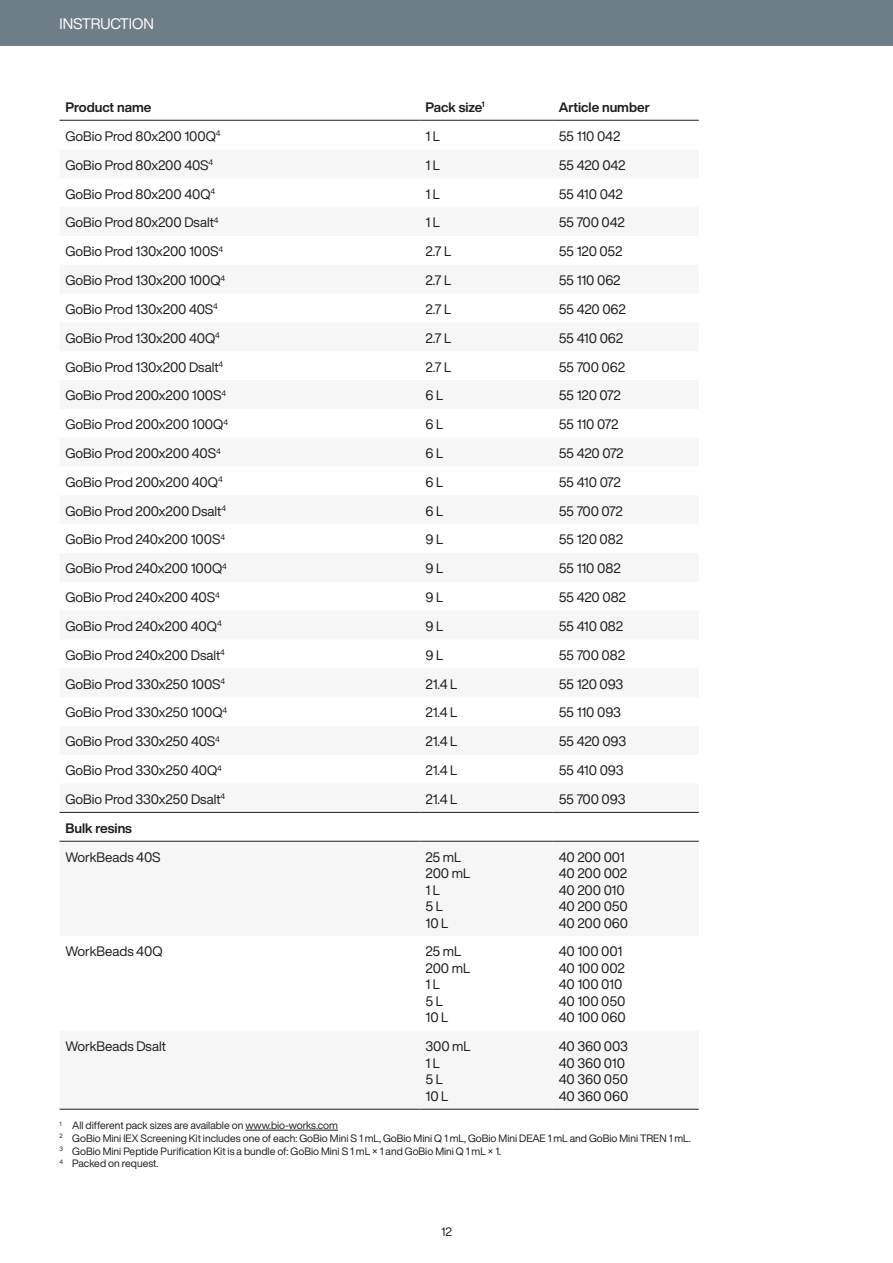
<style>
.page{position:relative;width:893px;height:1263px;background:#fff}
.page>*{position:absolute;margin:0;border:0;box-sizing:border-box;transform-origin:0 0}
.t1{font:15px "Helvetica Now Display";color:#fff}
.t2{font:13.5px/16.5px "Helvetica Now Display";letter-spacing:-.01em;color:#1d1d1d}
.t3{font:700 13.5px "Helvetica Now Display";color:#1d1d1d}
.t4{font:12px "Helvetica Now Display";color:#231f20}
.t5{font:10.5px/12.8px "Helvetica Now Display";color:#1d1d1d}
</style>
<div class="page">
<div style="left:0;top:0;width:893px;height:46px;background:#6e7e87"></div>
<hr style="left:245px;top:1130px;width:93px;height:1px;background:#1d1d1d">
<hr style="left:60px;top:812px;width:360px;height:1px;background:#231f20">
<hr style="left:420px;top:812px;width:133px;height:1px;background:#231f20">
<hr style="left:553px;top:812px;width:146px;height:1px;background:#231f20">
<hr style="left:60px;top:841px;width:360px;height:1px;background:#231f20">
<hr style="left:420px;top:841px;width:133px;height:1px;background:#231f20">
<hr style="left:553px;top:841px;width:146px;height:1px;background:#231f20">
<hr style="left:60px;top:1109px;width:360px;height:1px;background:#231f20">
<hr style="left:420px;top:1109px;width:133px;height:1px;background:#231f20">
<hr style="left:553px;top:1109px;width:146px;height:1px;background:#231f20">
<hr style="left:60px;top:120px;width:360px;height:1px;background:#231f20">
<hr style="left:420px;top:120px;width:133px;height:1px;background:#231f20">
<hr style="left:553px;top:120px;width:146px;height:1px;background:#231f20">
<p class="t1" style="left:60px;top:13px;width:96px">INSTRUCTION</p>
<p class="t3" style="left:66px;top:98px;width:88px">Product name</p>
<p class="t3" style="left:426px;top:98px;width:61px">Pack size<sup>1</sup></p>
<p class="t3" style="left:559px;top:98px;width:93px">Article number</p>
<p class="t2" style="left:66px;top:128px;width:156px">GoBio Prod 80x200 100Q<sup>4</sup></p>
<p class="t2" style="left:426px;top:128px;width:16px">1 L</p>
<p class="t2" style="left:559px;top:128px;width:63px">55 110 042</p>
<p class="t2" style="left:66px;top:157px;width:149px">GoBio Prod 80x200 40S<sup>4</sup></p>
<p class="t2" style="left:426px;top:157px;width:16px">1 L</p>
<p class="t2" style="left:559px;top:157px;width:68px">55 420 042</p>
<p class="t2" style="left:66px;top:185px;width:151px">GoBio Prod 80x200 40Q<sup>4</sup></p>
<p class="t2" style="left:426px;top:185px;width:16px">1 L</p>
<p class="t2" style="left:559px;top:185px;width:66px">55 410 042</p>
<p class="t2" style="left:66px;top:214px;width:154px">GoBio Prod 80x200 Dsalt<sup>4</sup></p>
<p class="t2" style="left:426px;top:214px;width:16px">1 L</p>
<p class="t2" style="left:559px;top:214px;width:68px">55 700 042</p>
<p class="t2" style="left:66px;top:243px;width:159px">GoBio Prod 130x200 100S<sup>4</sup></p>
<p class="t2" style="left:426px;top:243px;width:27px">2.7 L</p>
<p class="t2" style="left:559px;top:243px;width:65px">55 120 052</p>
<p class="t2" style="left:66px;top:272px;width:161px">GoBio Prod 130x200 100Q<sup>4</sup></p>
<p class="t2" style="left:426px;top:272px;width:27px">2.7 L</p>
<p class="t2" style="left:559px;top:272px;width:63px">55 110 062</p>
<p class="t2" style="left:66px;top:301px;width:154px">GoBio Prod 130x200 40S<sup>4</sup></p>
<p class="t2" style="left:426px;top:301px;width:27px">2.7 L</p>
<p class="t2" style="left:559px;top:301px;width:69px">55 420 062</p>
<p class="t2" style="left:66px;top:330px;width:156px">GoBio Prod 130x200 40Q<sup>4</sup></p>
<p class="t2" style="left:426px;top:330px;width:27px">2.7 L</p>
<p class="t2" style="left:559px;top:330px;width:66px">55 410 062</p>
<p class="t2" style="left:66px;top:358px;width:159px">GoBio Prod 130x200 Dsalt<sup>4</sup></p>
<p class="t2" style="left:426px;top:358px;width:27px">2.7 L</p>
<p class="t2" style="left:559px;top:358px;width:68px">55 700 062</p>
<p class="t2" style="left:66px;top:387px;width:162px">GoBio Prod 200x200 100S<sup>4</sup></p>
<p class="t2" style="left:426px;top:387px;width:19px">6 L</p>
<p class="t2" style="left:559px;top:387px;width:63px">55 120 072</p>
<p class="t2" style="left:66px;top:416px;width:164px">GoBio Prod 200x200 100Q<sup>4</sup></p>
<p class="t2" style="left:426px;top:416px;width:19px">6 L</p>
<p class="t2" style="left:559px;top:416px;width:61px">55 110 072</p>
<p class="t2" style="left:66px;top:445px;width:157px">GoBio Prod 200x200 40S<sup>4</sup></p>
<p class="t2" style="left:426px;top:445px;width:19px">6 L</p>
<p class="t2" style="left:559px;top:445px;width:66px">55 420 072</p>
<p class="t2" style="left:66px;top:474px;width:159px">GoBio Prod 200x200 40Q<sup>4</sup></p>
<p class="t2" style="left:426px;top:474px;width:19px">6 L</p>
<p class="t2" style="left:559px;top:474px;width:64px">55 410 072</p>
<p class="t2" style="left:66px;top:502px;width:162px">GoBio Prod 200x200 Dsalt<sup>4</sup></p>
<p class="t2" style="left:426px;top:502px;width:19px">6 L</p>
<p class="t2" style="left:559px;top:502px;width:66px">55 700 072</p>
<p class="t2" style="left:66px;top:531px;width:161px">GoBio Prod 240x200 100S<sup>4</sup></p>
<p class="t2" style="left:426px;top:531px;width:19px">9 L</p>
<p class="t2" style="left:559px;top:531px;width:66px">55 120 082</p>
<p class="t2" style="left:66px;top:560px;width:163px">GoBio Prod 240x200 100Q<sup>4</sup></p>
<p class="t2" style="left:426px;top:560px;width:19px">9 L</p>
<p class="t2" style="left:559px;top:560px;width:63px">55 110 082</p>
<p class="t2" style="left:66px;top:589px;width:156px">GoBio Prod 240x200 40S<sup>4</sup></p>
<p class="t2" style="left:426px;top:589px;width:19px">9 L</p>
<p class="t2" style="left:559px;top:589px;width:69px">55 420 082</p>
<p class="t2" style="left:66px;top:618px;width:158px">GoBio Prod 240x200 40Q<sup>4</sup></p>
<p class="t2" style="left:426px;top:618px;width:19px">9 L</p>
<p class="t2" style="left:559px;top:618px;width:66px">55 410 082</p>
<p class="t2" style="left:66px;top:647px;width:161px">GoBio Prod 240x200 Dsalt<sup>4</sup></p>
<p class="t2" style="left:426px;top:647px;width:19px">9 L</p>
<p class="t2" style="left:559px;top:647px;width:68px">55 700 082</p>
<p class="t2" style="left:66px;top:675px;width:161px">GoBio Prod 330x250 100S<sup>4</sup></p>
<p class="t2" style="left:426px;top:675px;width:33px">21.4 L</p>
<p class="t2" style="left:559px;top:675px;width:66px">55 120 093</p>
<p class="t2" style="left:66px;top:704px;width:163px">GoBio Prod 330x250 100Q<sup>4</sup></p>
<p class="t2" style="left:426px;top:704px;width:33px">21.4 L</p>
<p class="t2" style="left:559px;top:704px;width:64px">55 110 093</p>
<p class="t2" style="left:66px;top:733px;width:156px">GoBio Prod 330x250 40S<sup>4</sup></p>
<p class="t2" style="left:426px;top:733px;width:33px">21.4 L</p>
<p class="t2" style="left:559px;top:733px;width:69px">55 420 093</p>
<p class="t2" style="left:66px;top:762px;width:158px">GoBio Prod 330x250 40Q<sup>4</sup></p>
<p class="t2" style="left:426px;top:762px;width:33px">21.4 L</p>
<p class="t2" style="left:559px;top:762px;width:66px">55 410 093</p>
<p class="t2" style="left:66px;top:791px;width:161px">GoBio Prod 330x250 Dsalt<sup>4</sup></p>
<p class="t2" style="left:426px;top:791px;width:33px">21.4 L</p>
<p class="t2" style="left:559px;top:791px;width:68px">55 700 093</p>
<p class="t3" style="left:66px;top:818px;width:68px">Bulk resins</p>
<p class="t2" style="left:66px;top:848px;width:97px">WorkBeads 40S</p>
<p class="t2" style="left:426px;top:848px;width:46px">25 mL<br>200 mL<br>1 L<br>5 L<br>10 L</p>
<p class="t2" style="left:559px;top:848px;width:71px">40 200 001<br>40 200 002<br>40 200 010<br>40 200 050<br>40 200 060</p>
<p class="t2" style="left:66px;top:943px;width:98px">WorkBeads 40Q</p>
<p class="t2" style="left:426px;top:943px;width:46px">25 mL<br>200 mL<br>1 L<br>5 L<br>10 L</p>
<p class="t2" style="left:559px;top:943px;width:68px">40 100 001<br>40 100 002<br>40 100 010<br>40 100 050<br>40 100 060</p>
<p class="t2" style="left:66px;top:1038px;width:102px">WorkBeads Dsalt</p>
<p class="t2" style="left:426px;top:1038px;width:47px">300 mL<br>1 L<br>5 L<br>10 L</p>
<p class="t2" style="left:559px;top:1038px;width:71px">40 360 003<br>40 360 010<br>40 360 050<br>40 360 060</p>
<p class="t5" style="left:60px;top:1119px;width:633px"><sup>1</sup> All different pack sizes are available on www.bio-works.com<br><sup>2</sup> GoBio Mini IEX Screening Kit includes one of each: GoBio Mini S 1 mL, GoBio Mini Q 1 mL, GoBio Mini DEAE 1 mL and GoBio Mini TREN 1 mL.<br><sup>3</sup> GoBio Mini Peptide Purification Kit is a bundle of: GoBio Mini S 1 mL × 1 and GoBio Mini Q 1 mL × 1.<br><sup>4</sup> Packed on request.</p>
<p class="t4" style="left:441px;top:1224px;width:12px">12</p>
</div>
